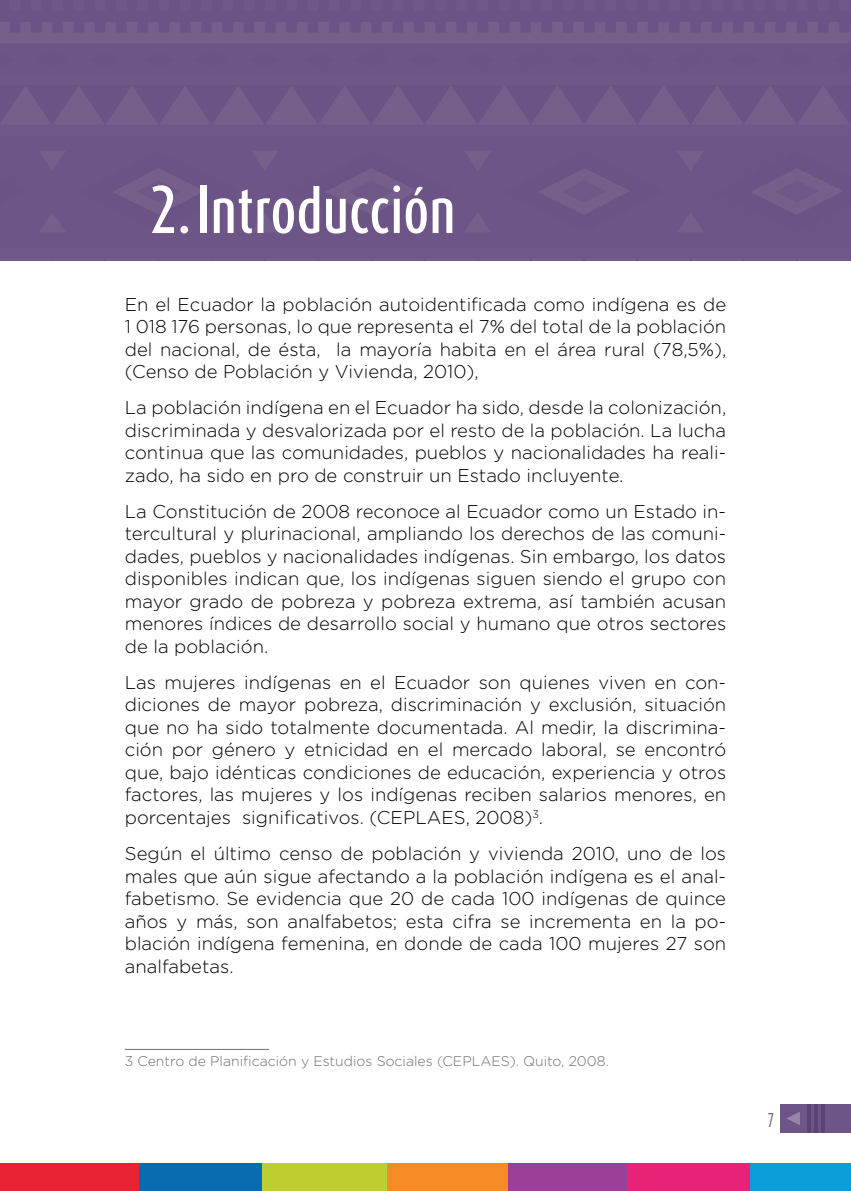
<style>
.page{position:relative;width:851px;height:1191px;background:#fff}
.page>*{position:absolute;margin:0;border:0;box-sizing:border-box;transform-origin:0 0}
.t1{font:500 56px "Dax Compact";color:#fff}
.t2{font:20px "Gotham Condensed";color:#6d6e71}
.t3{font:300 18.4px/22.4px "Gotham Rounded";color:#000;text-align:justify}
.t4{font:300 14px "Gotham Rounded";color:#6d6e71}
</style>
<div class="page">
<hr style="left:0;top:1164px;width:3px;height:27px;background:#e82230">
<div style="left:1px;top:1164px;width:139px;height:27px;background:#e82230"></div>
<div style="left:505px;top:1164px;width:124px;height:27px;background:#9b3f97"></div>
<div style="left:627px;top:1164px;width:124px;height:27px;background:#e82277"></div>
<div style="left:750px;top:1164px;width:100px;height:27px;background:#0c9ed9"></div>
<div style="left:384px;top:1164px;width:123px;height:27px;background:#f68b26"></div>
<div style="left:140px;top:1164px;width:124px;height:27px;background:#076db0"></div>
<div style="left:263px;top:1164px;width:123px;height:27px;background:#bcce32"></div>
<svg style="left:780px;top:1104px;width:70px;height:28px;background:#6b5285"></svg>
<svg style="left:787px;top:1112px;width:12px;height:13px"></svg>
<svg style="left:821px;top:1104px;width:3px;height:28px"></svg>
<div style="left:0;top:0;width:850px;height:261px;background:#6e5588"></div>
<svg style="left:40px;top:213px;width:25px;height:19px"></svg>
<svg style="left:40px;top:151px;width:25px;height:18px"></svg>
<svg style="left:252px;top:214px;width:25px;height:18px"></svg>
<svg style="left:115px;top:169px;width:88px;height:45px"></svg>
<svg style="left:253px;top:151px;width:24px;height:18px"></svg>
<svg style="left:327px;top:169px;width:88px;height:45px"></svg>
<svg style="left:678px;top:151px;width:25px;height:19px"></svg>
<svg style="left:678px;top:213px;width:25px;height:19px"></svg>
<svg style="left:753px;top:169px;width:88px;height:45px"></svg>
<svg style="left:0;top:22px;width:850px;height:21px"></svg>
<svg style="left:465px;top:151px;width:25px;height:18px"></svg>
<svg style="left:465px;top:214px;width:25px;height:18px"></svg>
<svg style="left:540px;top:169px;width:88px;height:45px"></svg>
<svg style="left:1px;top:87px;width:847px;height:37px"></svg>
<svg style="left:1px;top:259px;width:847px;height:1px"></svg>
<hr style="left:125px;top:1049px;width:144px;height:1px;background:#6d6e71">
<h1 class="t1" style="left:150px;top:174px;width:307px">2.Introducción</h1>
<p class="t3" style="left:125px;top:292px;width:603px">En el Ecuador la población autoidentificada como indígena es de 1 018 176 personas, lo que representa el 7% del total de la población del nacional, de ésta, la mayoría habita en el área rural (78,5%), (Censo de Población y Vivienda, 2010),</p>
<p class="t3" style="left:125px;top:395px;width:603px">La población indígena en el Ecuador ha sido, desde la colonización, discriminada y desvalorizada por el resto de la población. La lucha continua que las comunidades, pueblos y nacionalidades ha reali&shy;zado, ha sido en pro de construir un Estado incluyente.</p>
<p class="t3" style="left:125px;top:499px;width:602px">La Constitución de 2008 reconoce al Ecuador como un Estado in&shy;tercultural y plurinacional, ampliando los derechos de las comuni&shy;dades, pueblos y nacionalidades indígenas. Sin embargo, los datos disponibles indican que, los indígenas siguen siendo el grupo con mayor grado de pobreza y pobreza extrema, así también acusan menores índices de desarrollo social y humano que otros sectores de la población.</p>
<p class="t3" style="left:125px;top:670px;width:602px">Las mujeres indígenas en el Ecuador son quienes viven en con&shy;diciones de mayor pobreza, discriminación y exclusión, situación que no ha sido totalmente documentada. Al medir, la discrimina&shy;ción por género y etnicidad en el mercado laboral, se encontró que, bajo idénticas condiciones de educación, experiencia y otros factores, las mujeres y los indígenas reciben salarios menores, en porcentajes significativos. (CEPLAES, 2008)<sup>3</sup>.</p>
<p class="t3" style="left:125px;top:841px;width:603px">Según el último censo de población y vivienda 2010, uno de los males que aún sigue afectando a la población indígena es el anal&shy;fabetismo. Se evidencia que 20 de cada 100 indígenas de quince años y más, son analfabetos; esta cifra se incrementa en la po&shy;blación indígena femenina, en donde de cada 100 mujeres 27 son analfabetas.</p>
<p class="t4" style="left:125px;top:1052px;width:485px">3 Centro de Planificación y Estudios Sociales (CEPLAES). Quito, 2008.</p>
<p class="t2" style="left:767px;top:1108px;width:8px">7</p>
</div>
